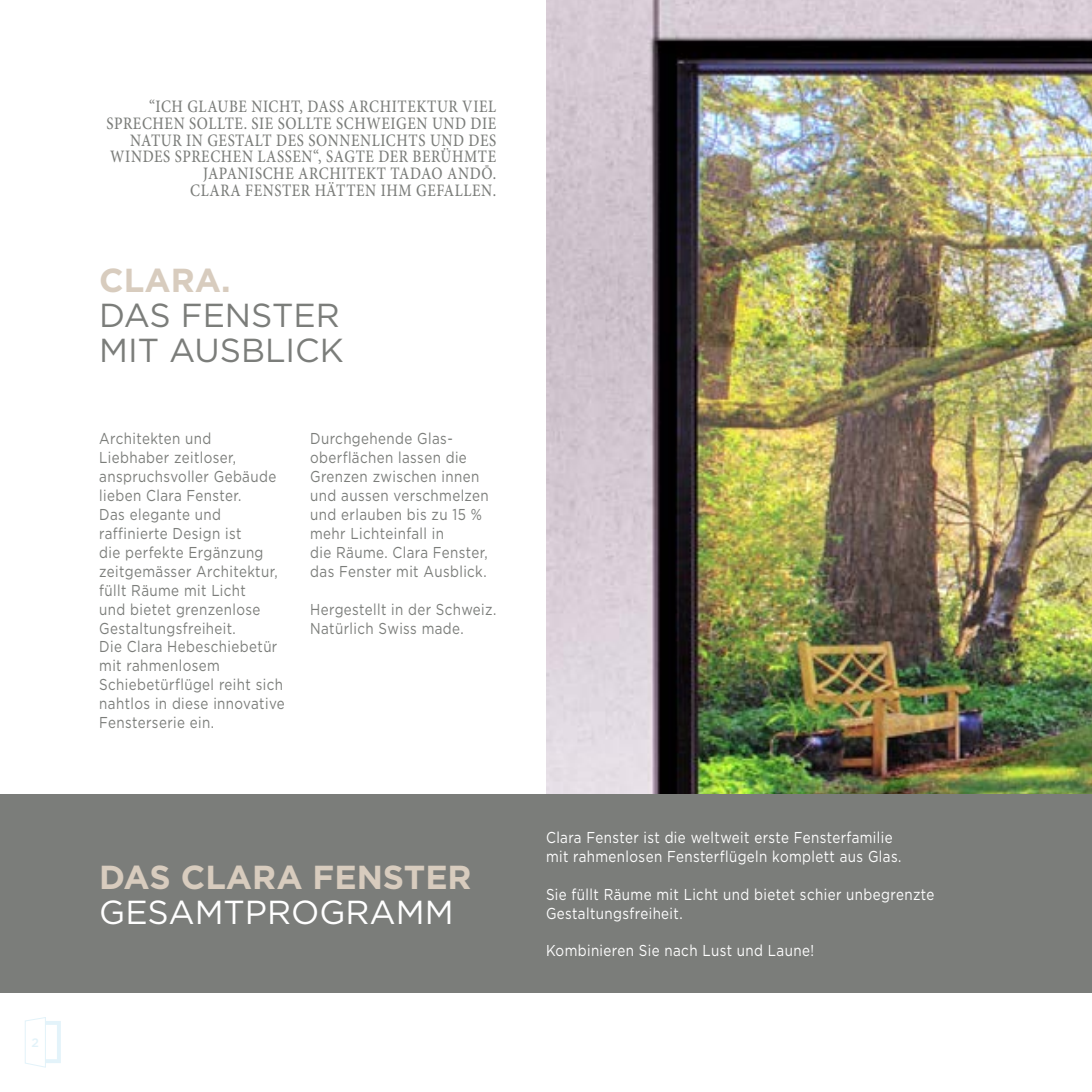
<style>
.page{position:relative;width:1092px;height:1092px;background:#fff}
.page>*{position:absolute;margin:0;border:0;box-sizing:border-box;transform-origin:0 0}
.t1{font:700 33.25px "Gotham";color:#d8ccbe}
.t2{font:33.25px/35px "Gotham";color:#7b7d7a}
.t3{font:33.25px "Gotham";color:#fff}
.t4{font:500 17.5px/16.8px "Minion Pro";letter-spacing:.04em;color:#7b7d7a;text-align:right;scale:.85 1}
.t5{font:15.75px/18.9px "Gotham";letter-spacing:.03em;color:#7b7d7a;scale:.85 1}
.t6{font:15.75px/18.9px "Gotham";letter-spacing:.03em;color:#fff;scale:.85 1}
.t7{font:500 12.25px "Gotham";color:#c5e6f4}
</style>
<div class="page">
<img style="left:546px;top:0;width:545px;height:794px">
<div style="left:0;top:794px;width:1091px;height:198px;background:#7b7d7a"></div>
<svg style="left:25px;top:1017px;width:36px;height:51px"></svg>
<p class="t7" style="left:32px;top:1034px;width:9px">2</p>
<p class="t4" style="left:106px;top:98px;width:460px">“ICH GLAUBE NICHT, DASS ARCHITEKTUR VIEL SPRECHEN SOLLTE. SIE SOLLTE SCHWEIGEN UND DIE NATUR IN GESTALT DES SONNENLICHTS UND DES WINDES SPRECHEN LASSEN“, SAGTE DER BERÜHMTE JAPANISCHE ARCHITEKT TADAO ANDŌ.<br>CLARA FENSTER HÄTTEN IHM GEFALLEN.</p>
<h1 class="t1" style="left:99px;top:258px;width:133px">CLARA.</h1>
<h1 class="t2" style="left:99px;top:297px;width:246px">DAS FENSTER<br>MIT AUSBLICK</h1>
<p class="t5" style="left:99px;top:429px;width:220px">Architekten und<br>Liebhaber zeitloser, anspruchsvoller Gebäude lieben Clara Fenster.<br>Das elegante und raffinierte Design ist<br>die perfekte Ergänzung zeitgemässer Architektur, füllt Räume mit Licht<br>und bietet grenzenlose<br>Gestaltungsfreiheit.<br>Die Clara Hebeschiebetür mit rahmenlosem<br>Schiebetürflügel reiht sich nahtlos in diese innovative<br>Fensterserie ein.</p>
<p class="t5" style="left:310px;top:429px;width:212px">Durchgehende Glas&shy;oberflächen lassen die<br>Grenzen zwischen innen und aussen verschmelzen und erlauben bis zu 15 % mehr Lichteinfall in<br>die Räume. Clara Fenster, das Fenster mit Ausblick.</p>
<p class="t5" style="left:310px;top:599px;width:220px">Hergestellt in der Schweiz.<br>Natürlich Swiss made.</p>
<h1 class="t1" style="left:99px;top:855px;width:374px">DAS CLARA FENSTER</h1>
<h1 class="t3" style="left:99px;top:891px;width:356px">GESAMTPROGRAMM</h1>
<p class="t6" style="left:546px;top:827px;width:419px">Clara Fenster ist die weltweit erste Fensterfamilie mit rahmenlosen Fensterflügeln komplett aus Glas.</p>
<p class="t6" style="left:546px;top:884px;width:458px">Sie füllt Räume mit Licht und bietet schier unbegrenzte<br>Gestaltungsfreiheit.</p>
<p class="t6" style="left:546px;top:941px;width:317px">Kombinieren Sie nach Lust und Laune!</p>
</div>
